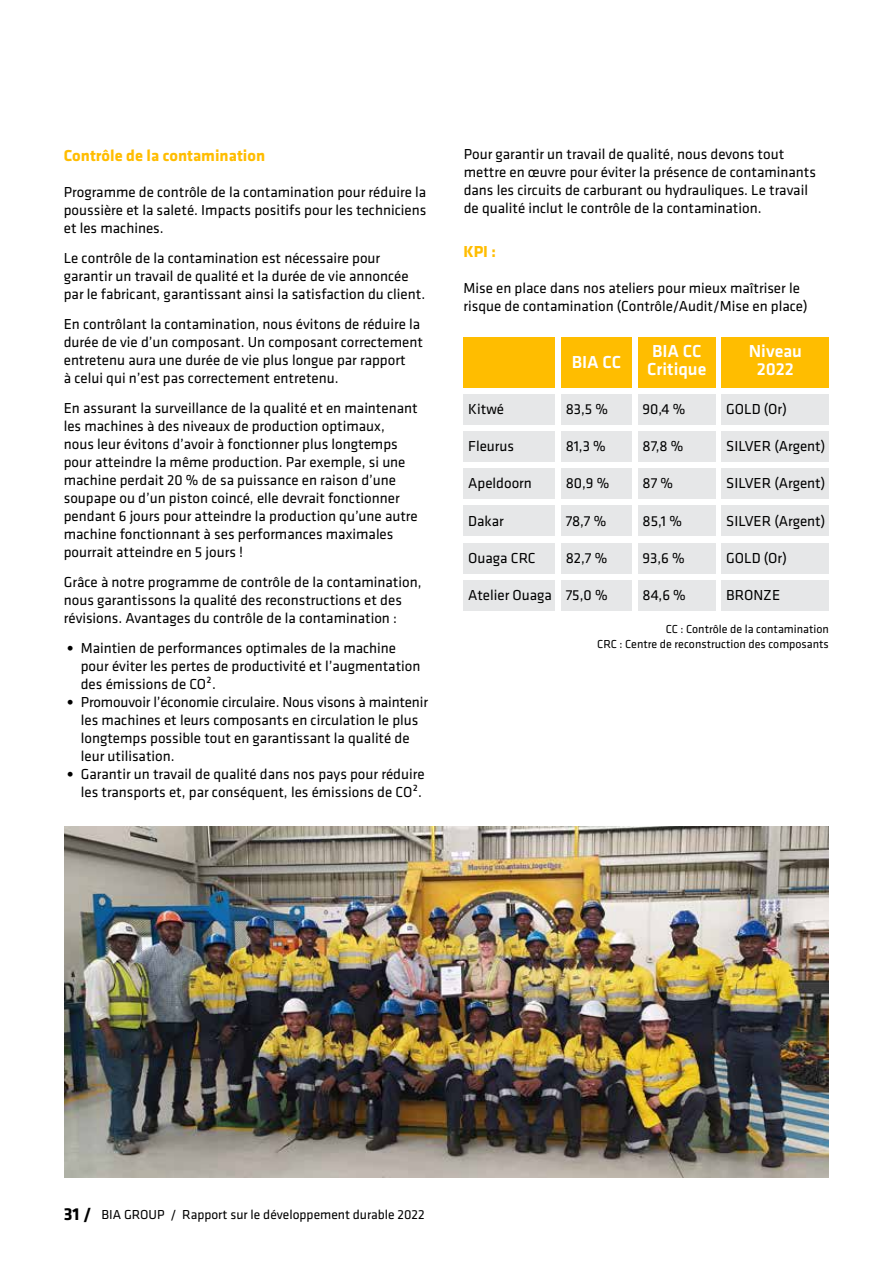
<style>
.page{position:relative;width:893px;height:1263px;background:#fff}
.page>*{position:absolute;margin:0;border:0;box-sizing:border-box;transform-origin:0 0}
.t1{font:500 18px/18px "Klavika";color:#fff}
.t2{font:700 16.5px "Klavika";color:#ffbd00}
.t3{font:15px/18px "Klavika";color:#000}
.t4{font:13.5px "Klavika";color:#000}
.t5{font:12px/14.4px "Klavika";color:#000;text-align:right}
.s1{font-weight:700;font-size:18px}
</style>
<div class="page">
<div style="left:463px;top:394px;width:92px;height:31px;background:#e6e7e8"></div>
<div style="left:561px;top:394px;width:71px;height:31px;background:#e6e7e8"></div>
<div style="left:638px;top:394px;width:78px;height:31px;background:#e6e7e8"></div>
<div style="left:722px;top:394px;width:107px;height:31px;background:#e6e7e8"></div>
<div style="left:561px;top:431px;width:71px;height:31px;background:#e6e7e8"></div>
<div style="left:638px;top:431px;width:78px;height:31px;background:#e6e7e8"></div>
<div style="left:722px;top:431px;width:107px;height:31px;background:#e6e7e8"></div>
<div style="left:561px;top:506px;width:71px;height:30px;background:#e6e7e8"></div>
<div style="left:638px;top:506px;width:78px;height:30px;background:#e6e7e8"></div>
<div style="left:722px;top:506px;width:107px;height:30px;background:#e6e7e8"></div>
<div style="left:561px;top:580px;width:71px;height:30px;background:#e6e7e8"></div>
<div style="left:638px;top:580px;width:78px;height:30px;background:#e6e7e8"></div>
<div style="left:722px;top:580px;width:107px;height:30px;background:#e6e7e8"></div>
<div style="left:561px;top:469px;width:71px;height:30px;background:#e6e7e8"></div>
<div style="left:638px;top:469px;width:78px;height:30px;background:#e6e7e8"></div>
<div style="left:722px;top:469px;width:107px;height:30px;background:#e6e7e8"></div>
<div style="left:561px;top:543px;width:71px;height:30px;background:#e6e7e8"></div>
<div style="left:638px;top:543px;width:78px;height:30px;background:#e6e7e8"></div>
<div style="left:722px;top:543px;width:107px;height:30px;background:#e6e7e8"></div>
<div style="left:463px;top:469px;width:92px;height:30px;background:#e6e7e8"></div>
<div style="left:463px;top:580px;width:92px;height:30px;background:#e6e7e8"></div>
<div style="left:463px;top:431px;width:92px;height:31px;background:#e6e7e8"></div>
<div style="left:463px;top:543px;width:92px;height:30px;background:#e6e7e8"></div>
<div style="left:463px;top:506px;width:92px;height:30px;background:#e6e7e8"></div>
<div style="left:463px;top:337px;width:92px;height:51px;background:#ffbd00"></div>
<div style="left:561px;top:337px;width:71px;height:51px;background:#ffbd00"></div>
<div style="left:638px;top:337px;width:78px;height:51px;background:#ffbd00"></div>
<div style="left:722px;top:337px;width:107px;height:51px;background:#ffbd00"></div>
<img style="left:64px;top:827px;width:765px;height:351px">
<p class="t2" style="left:64px;top:143px;width:203px">Contrôle de la contamination</p>
<p class="t3" style="left:64px;top:182px;width:364px;text-align:justify">Programme de contrôle de la contamination pour réduire la poussière et la saleté. Impacts positifs pour les techniciens et les machines.</p>
<p class="t3" style="left:64px;top:248px;width:363px">Le contrôle de la contamination est nécessaire pour garantir un travail de qualité et la durée de vie annoncée par le fabricant, garantissant ainsi la satisfaction du client.</p>
<p class="t3" style="left:64px;top:314px;width:361px">En contrôlant la contamination, nous évitons de réduire la durée de vie d’un composant. Un composant correctement entretenu aura une durée de vie plus longue par rapport<br>à celui qui n’est pas correctement entretenu.</p>
<p class="t3" style="left:64px;top:398px;width:356px">En assurant la surveillance de la qualité et en maintenant les machines à des niveaux de production optimaux, nous leur évitons d’avoir à fonctionner plus longtemps pour atteindre la même production. Par exemple, si une machine perdait 20 % de sa puissance en raison d’une soupape ou d’un piston coincé, elle devrait fonctionner pendant 6 jours pour atteindre la production qu’une autre machine fonctionnant à ses performances maximales pourrait atteindre en 5 jours !</p>
<p class="t3" style="left:64px;top:572px;width:359px">Grâce à notre programme de contrôle de la contamination, nous garantissons la qualité des reconstructions et des révisions. Avantages du contrôle de la contamination :</p>
<p class="t3" style="left:81px;top:638px;width:341px;text-indent:-14px"><span class="s1">•</span> Maintien de performances optimales de la machine pour éviter les pertes de productivité et l’augmentation des émissions de CO².</p>
<p class="t3" style="left:81px;top:692px;width:349px;text-indent:-14px"><span class="s1">•</span> Promouvoir l’économie circulaire. Nous visons à maintenir les machines et leurs composants en circulation le plus longtemps possible tout en garantissant la qualité de leur utilisation.</p>
<p class="t3" style="left:67px;top:764px;width:359px;text-align:right"><span class="s1">•</span> Garantir un travail de qualité dans nos pays pour réduire les transports et, par conséquent, les émissions de CO².</p>
<p class="t3" style="left:464px;top:145px;width:354px">Pour garantir un travail de qualité, nous devons tout mettre en œuvre pour éviter la présence de contaminants dans les circuits de carburant ou hydrauliques. Le travail de qualité inclut le contrôle de la contamination.</p>
<p class="t2" style="left:463px;top:240px;width:34px">KPI :</p>
<p class="t3" style="left:463px;top:279px;width:346px">Mise en place dans nos ateliers pour mieux maîtriser le risque de contamination (Contrôle/Audit/Mise en place)</p>
<p class="t1" style="left:572px;top:353px;width:51px">BIA CC</p>
<p class="t1" style="left:647px;top:342px;width:61px">BIA CC<br>Critique</p>
<p class="t1" style="left:749px;top:342px;width:55px;text-align:center">Niveau<br>2022</p>
<p class="t3" style="left:468px;top:400px;width:37px">Kitwé</p>
<p class="t3" style="left:566px;top:400px;width:44px">83,5 %</p>
<p class="t3" style="left:642px;top:400px;width:44px">90,4 %</p>
<p class="t3" style="left:726px;top:400px;width:62px">GOLD (Or)</p>
<p class="t3" style="left:566px;top:437px;width:42px">81,3 %</p>
<p class="t3" style="left:642px;top:437px;width:42px">87,8 %</p>
<p class="t3" style="left:726px;top:437px;width:101px">SILVER (Argent)</p>
<p class="t3" style="left:468px;top:437px;width:47px">Fleurus</p>
<p class="t3" style="left:468px;top:474px;width:65px">Apeldoorn</p>
<p class="t3" style="left:566px;top:474px;width:45px">80,9 %</p>
<p class="t3" style="left:642px;top:474px;width:32px">87 %</p>
<p class="t3" style="left:726px;top:474px;width:101px">SILVER (Argent)</p>
<p class="t3" style="left:468px;top:511px;width:37px">Dakar</p>
<p class="t3" style="left:566px;top:511px;width:42px">78,7 %</p>
<p class="t3" style="left:642px;top:511px;width:41px">85,1 %</p>
<p class="t3" style="left:726px;top:511px;width:101px">SILVER (Argent)</p>
<p class="t3" style="left:468px;top:548px;width:69px">Ouaga CRC</p>
<p class="t3" style="left:566px;top:548px;width:43px">82,7 %</p>
<p class="t3" style="left:642px;top:548px;width:44px">93,6 %</p>
<p class="t3" style="left:726px;top:548px;width:62px">GOLD (Or)</p>
<p class="t3" style="left:468px;top:585px;width:85px">Atelier Ouaga</p>
<p class="t3" style="left:566px;top:585px;width:43px">75,0 %</p>
<p class="t3" style="left:642px;top:585px;width:45px">84,6 %</p>
<p class="t3" style="left:726px;top:585px;width:55px">BRONZE</p>
<p class="t5" style="left:597px;top:622px;width:233px">CC : Contrôle de la contamination<br>CRC : Centre de reconstruction des composants</p>
<p class="t4" style="left:64px;top:1206px;width:362px"><span class="s1">31 /</span> BIA GROUP / Rapport sur le développement durable 2022</p>
</div>
